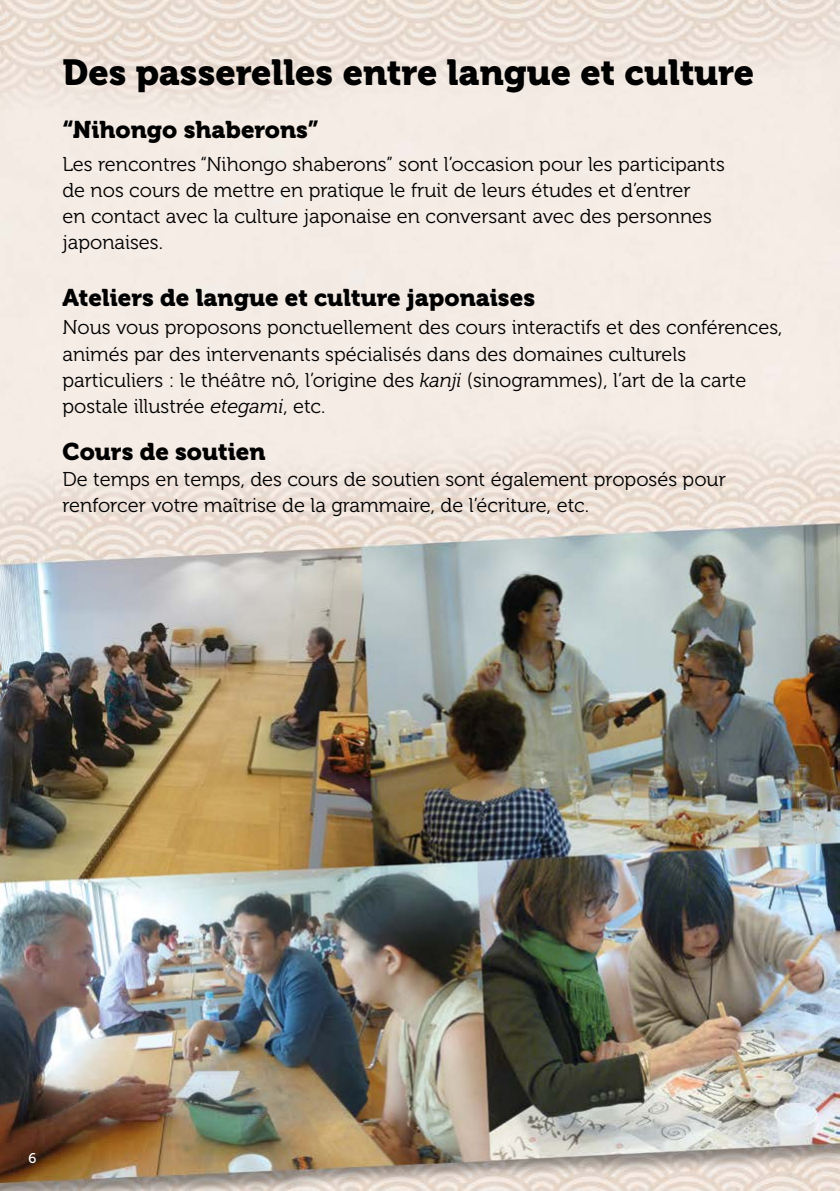
<style>
.page{position:relative;width:840px;height:1191px;background:#fff}
.page>*{position:absolute;margin:0;border:0;box-sizing:border-box;transform-origin:0 0}
.Titre1{font:36px "Museo 900";color:#000}
.Titre1-2{font:24px "Museo 900";color:#000}
.Texte_courant{font:20px/26px "Museo 300";color:#000}
.t1{font:14px "Museo 500";color:#fff}
.s1{font-style:italic}
</style>
<div class="page">
<img style="left:0;top:0;width:839px;height:1191px">
<p class="Titre1" style="left:62px;top:52px;width:693px">Des passerelles entre langue et culture</p>
<p class="Titre1-2" style="left:62px;top:116px;width:258px">“Nihongo shaberons”</p>
<p class="Texte_courant" style="left:62px;top:151px;width:663px">Les rencontres “Nihongo shaberons” sont l’occasion pour les participants de nos cours de mettre en pratique le fruit de leurs études et d’entrer<br>en contact avec la culture japonaise en conversant avec des personnes japonaises.</p>
<p class="Titre1-2" style="left:62px;top:284px;width:474px">Ateliers de langue et culture japonaises</p>
<p class="Texte_courant" style="left:62px;top:315px;width:721px">Nous vous proposons ponctuellement des cours interactifs et des conférences, animés par des intervenants spécialisés dans des domaines culturels particuliers : le théâtre nô, l’origine des <span class="s1">kanji</span> (sinogrammes), l’art de la carte postale illustrée <span class="s1">etegami</span>, etc.</p>
<p class="Titre1-2" style="left:62px;top:437px;width:204px">Cours de soutien</p>
<p class="Texte_courant" style="left:62px;top:466px;width:664px">De temps en temps, des cours de soutien sont également proposés pour renforcer votre maîtrise de la grammaire, de l’écriture, etc.</p>
<p class="t1" style="left:28px;top:1150px;width:9px">6</p>
</div>
